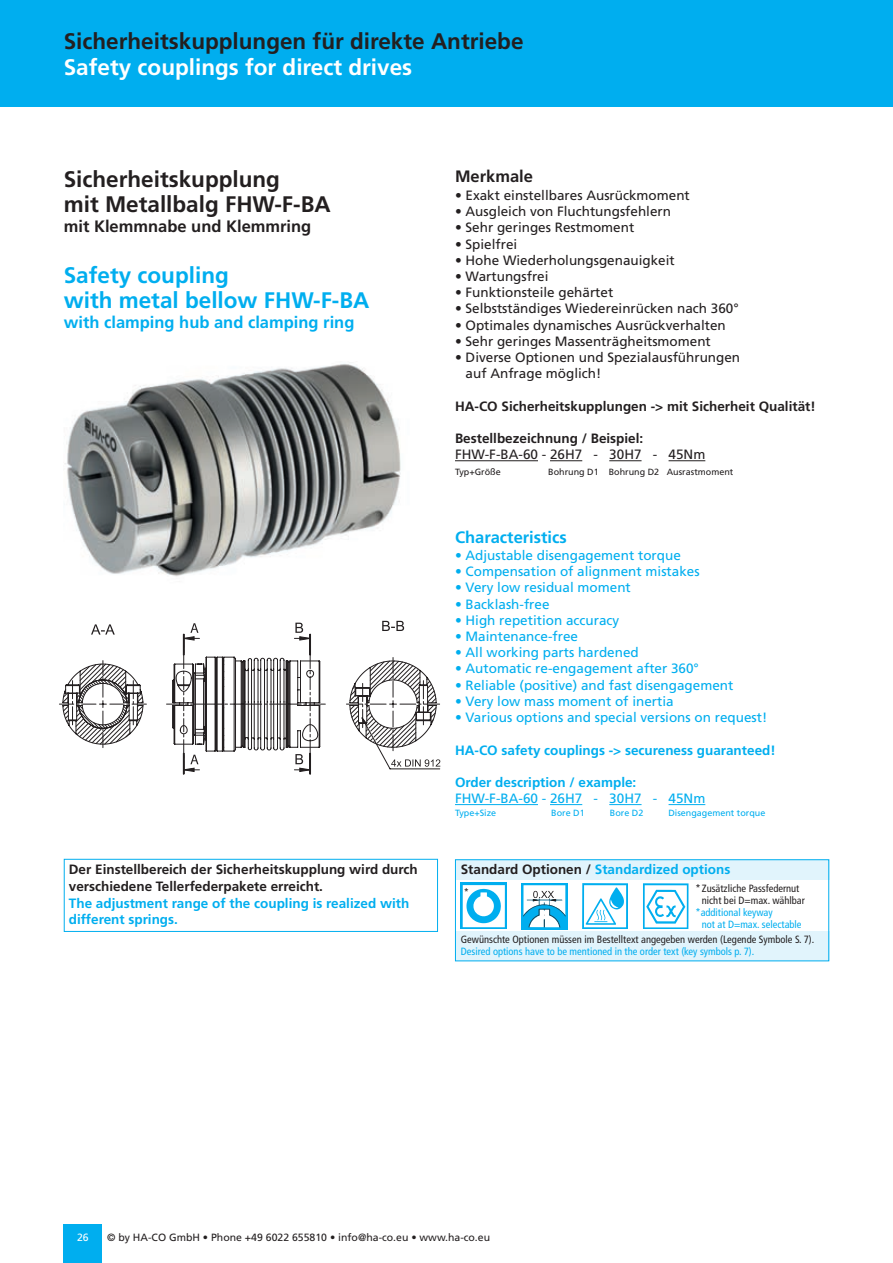
<style>
.page{position:relative;width:893px;height:1263px;background:#fff}
.page>*{position:absolute;margin:0;border:0;box-sizing:border-box;transform-origin:0 0}
.t1{font:700 22.5px/25.5px "Frutiger";color:#231f20}
.t2{font:700 22.5px/25.5px "Frutiger";color:#00aeef}
.t3{font:700 22.5px "Frutiger";color:#fff}
.t4{font:700 16.5px "Frutiger";color:#00aeef}
.t5{font:700 16.5px "Frutiger";color:#231f20}
.t6{font:13.5px/16.2px "Frutiger";color:#231f20}
.t7{font:13.5px "Frutiger";color:#00aeef}
.t8{font:700 13.5px/16.2px "Frutiger";color:#00aeef}
.t9{font:700 13.5px/16.2px "Frutiger";color:#231f20}
.t10{font:condensed 10.5px/12px "Frutiger";color:#231f20}
.t11{font:condensed 10.5px/12px "Frutiger";color:#00aeef}
.t12{font:10.5px "Frutiger";color:#231f20}
.t13{font:10.5px "Frutiger";color:#fff}
.t14{font:9px "Frutiger";color:#231f20}
.t15{font:9px "Frutiger";color:#00aeef}
.s1{color:#231f20}
</style>
<div class="page">
<hr style="left:54px;top:973px;width:392px;height:1px;background:#231f20">
<hr style="left:549px;top:611px;width:1px;height:171px;background:#231f20">
<hr style="left:54px;top:962px;width:392px;height:1px;background:#231f20">
<hr style="left:538px;top:611px;width:1px;height:171px;background:#231f20">
<hr style="left:54px;top:611px;width:1px;height:171px;background:#231f20">
<hr style="left:54px;top:611px;width:392px;height:1px;background:#231f20">
<hr style="left:528px;top:611px;width:1px;height:171px;background:#231f20">
<hr style="left:54px;top:952px;width:392px;height:1px;background:#231f20">
<svg style="left:91px;top:624px;width:24px;height:11px"></svg>
<svg style="left:382px;top:621px;width:22px;height:10px"></svg>
<svg style="left:167px;top:623px;width:158px;height:151px"></svg>
<svg style="left:54px;top:661px;width:92px;height:87px"></svg>
<svg style="left:346px;top:657px;width:94px;height:112px"></svg>
<div style="left:0;top:0;width:893px;height:106px;background:#00aeef"></div>
<div style="left:64px;top:1225px;width:38px;height:38px;background:#00aeef"></div>
<img style="left:64px;top:362px;width:337px;height:215px">
<hr style="left:455px;top:460px;width:83px;height:1px;background:#231f20">
<hr style="left:550px;top:460px;width:32px;height:1px;background:#231f20">
<hr style="left:609px;top:460px;width:33px;height:1px;background:#231f20">
<hr style="left:669px;top:460px;width:36px;height:1px;background:#231f20">
<hr style="left:455px;top:804px;width:83px;height:1px;background:#00aeef">
<hr style="left:550px;top:804px;width:32px;height:1px;background:#00aeef">
<hr style="left:609px;top:804px;width:33px;height:1px;background:#00aeef">
<hr style="left:669px;top:804px;width:36px;height:1px;background:#00aeef">
<div style="left:455px;top:859px;width:374px;height:21px;background:#e1f4fc"></div>
<div style="left:455px;top:931px;width:374px;height:30px;background:#e1f4fc"></div>
<div style="left:455px;top:859px;width:374px;height:102px;border:1px solid #00aeef"></div>
<svg style="left:461px;top:883px;width:46px;height:46px"></svg>
<svg style="left:463px;top:885px;width:42px;height:42px"></svg>
<div style="left:521px;top:883px;width:46px;height:46px;background:#00aeef"></div>
<svg style="left:523px;top:885px;width:43px;height:43px"></svg>
<svg style="left:582px;top:883px;width:46px;height:46px"></svg>
<svg style="left:584px;top:885px;width:42px;height:42px"></svg>
<svg style="left:643px;top:883px;width:46px;height:46px"></svg>
<div style="left:645px;top:885px;width:42px;height:42px;background:#fff"></div>
<svg style="left:646px;top:890px;width:39px;height:33px"></svg>
<div style="left:64px;top:859px;width:374px;height:73px;border:1px solid #00aeef"></div>
<h1 class="t1" style="left:64px;top:31px;width:461px">Sicherheitskupplungen für direkte Antriebe</h1>
<h1 class="t3" style="left:64px;top:58px;width:350px">Safety couplings for direct drives</h1>
<h1 class="t1" style="left:64px;top:168px;width:268px">Sicherheitskupplung<br>mit Metallbalg FHW-F-BA</h1>
<p class="t5" style="left:64px;top:220px;width:249px">mit Klemmnabe und Klemmring</p>
<h1 class="t2" style="left:64px;top:264px;width:307px">Safety coupling<br>with metal bellow FHW-F-BA</h1>
<p class="t4" style="left:64px;top:316px;width:292px">with clamping hub and clamping ring</p>
<p class="t9" style="left:69px;top:863px;width:350px">Der Einstellbereich der Sicherheitskupplung wird durch verschiedene Tellerfederpakete erreicht.</p>
<p class="t8" style="left:69px;top:896px;width:342px">The adjustment range of the coupling is realized with different springs.</p>
<p class="t5" style="left:455px;top:170px;width:79px">Merkmale</p>
<p class="t6" style="left:455px;top:188px;width:236px">• Exakt einstellbares Ausrückmoment</p>
<p class="t6" style="left:455px;top:204px;width:218px">• Ausgleich von Fluchtungsfehlern</p>
<p class="t6" style="left:455px;top:221px;width:181px">• Sehr geringes Restmoment</p>
<p class="t6" style="left:455px;top:237px;width:64px">• Spielfrei</p>
<p class="t6" style="left:455px;top:253px;width:221px">• Hohe Wiederholungsgenauigkeit</p>
<p class="t6" style="left:455px;top:269px;width:95px">• Wartungsfrei</p>
<p class="t6" style="left:455px;top:285px;width:160px">• Funktionsteile gehärtet</p>
<p class="t6" style="left:455px;top:302px;width:285px">• Selbstständiges Wiedereinrücken nach 360°</p>
<p class="t6" style="left:455px;top:318px;width:272px">• Optimales dynamisches Ausrückverhalten</p>
<p class="t6" style="left:455px;top:334px;width:257px">• Sehr geringes Massenträgheitsmoment</p>
<p class="t6" style="left:466px;top:350px;width:276px;text-indent:-11px">• Diverse Optionen und Spezialausführungen auf Anfrage möglich!</p>
<p class="t9" style="left:455px;top:399px;width:362px">HA-CO Sicherheitskupplungen -&gt; mit Sicherheit Qualität!</p>
<p class="t9" style="left:455px;top:431px;width:190px">Bestellbezeichnung / Beispiel:</p>
<p class="t6" style="left:455px;top:447px;width:252px">FHW-F-BA-60 - 26H7 - 30H7 - 45Nm</p>
<p class="t14" style="left:455px;top:469px;width:47px">Typ+Größe</p>
<p class="t14" style="left:548px;top:469px;width:187px">Bohrung D1 Bohrung D2 Ausrastmoment</p>
<p class="t4" style="left:455px;top:530px;width:113px">Characteristics</p>
<p class="t7" style="left:455px;top:550px;width:227px">• Adjustable disengagement torque</p>
<p class="t7" style="left:455px;top:566px;width:246px">• Compensation of alignment mistakes</p>
<p class="t7" style="left:455px;top:582px;width:177px">• Very low residual moment</p>
<p class="t7" style="left:455px;top:598px;width:96px">• Backlash-free</p>
<p class="t7" style="left:455px;top:615px;width:166px">• High repetition accuracy</p>
<p class="t7" style="left:455px;top:631px;width:125px">• Maintenance-free</p>
<p class="t7" style="left:455px;top:647px;width:185px">• All working parts hardened</p>
<p class="t7" style="left:455px;top:663px;width:245px">• Automatic re-engagement after 360°</p>
<p class="t7" style="left:455px;top:679px;width:280px">• Reliable (positive) and fast disengagement</p>
<p class="t7" style="left:455px;top:696px;width:220px">• Very low mass moment of inertia</p>
<p class="t7" style="left:455px;top:712px;width:314px">• Various options and special versions on request!</p>
<p class="t8" style="left:455px;top:743px;width:322px">HA-CO safety couplings -&gt; secureness guaranteed!</p>
<p class="t8" style="left:455px;top:775px;width:183px">Order description / example:</p>
<p class="t7" style="left:455px;top:793px;width:252px">FHW-F-BA-60 - 26H7 - 30H7 - 45Nm</p>
<p class="t15" style="left:455px;top:809px;width:43px">Type+Size</p>
<p class="t15" style="left:551px;top:809px;width:35px">Bore D1</p>
<p class="t15" style="left:610px;top:809px;width:35px">Bore D2</p>
<p class="t15" style="left:668px;top:809px;width:99px">Disengagement torque</p>
<p class="t8" style="left:461px;top:862px;width:271px"><span class="s1">Standard Optionen /</span> Standardized options</p>
<p class="t10" style="left:464px;top:887px;width:7px">*</p>
<p class="t10" style="left:702px;top:883px;width:105px;text-indent:-6px">*Zusätzliche Passfedernut nicht bei D=max. wählbar</p>
<p class="t11" style="left:702px;top:907px;width:101px;text-indent:-6px">*additional keyway<br>not at D=max. selectable</p>
<p class="t10" style="left:461px;top:934px;width:355px">Gewünschte Optionen müssen im Bestelltext angegeben werden (Legende Symbole S. 7).</p>
<p class="t11" style="left:461px;top:946px;width:295px">Desired options have to be mentioned in the order text (key symbols p. 7).</p>
<p class="t13" style="left:77px;top:1233px;width:13px">26</p>
<p class="t12" style="left:107px;top:1233px;width:385px">© by HA-CO GmbH • Phone +49 6022 655810 • info@ha-co.eu • www.ha-co.eu</p>
</div>
